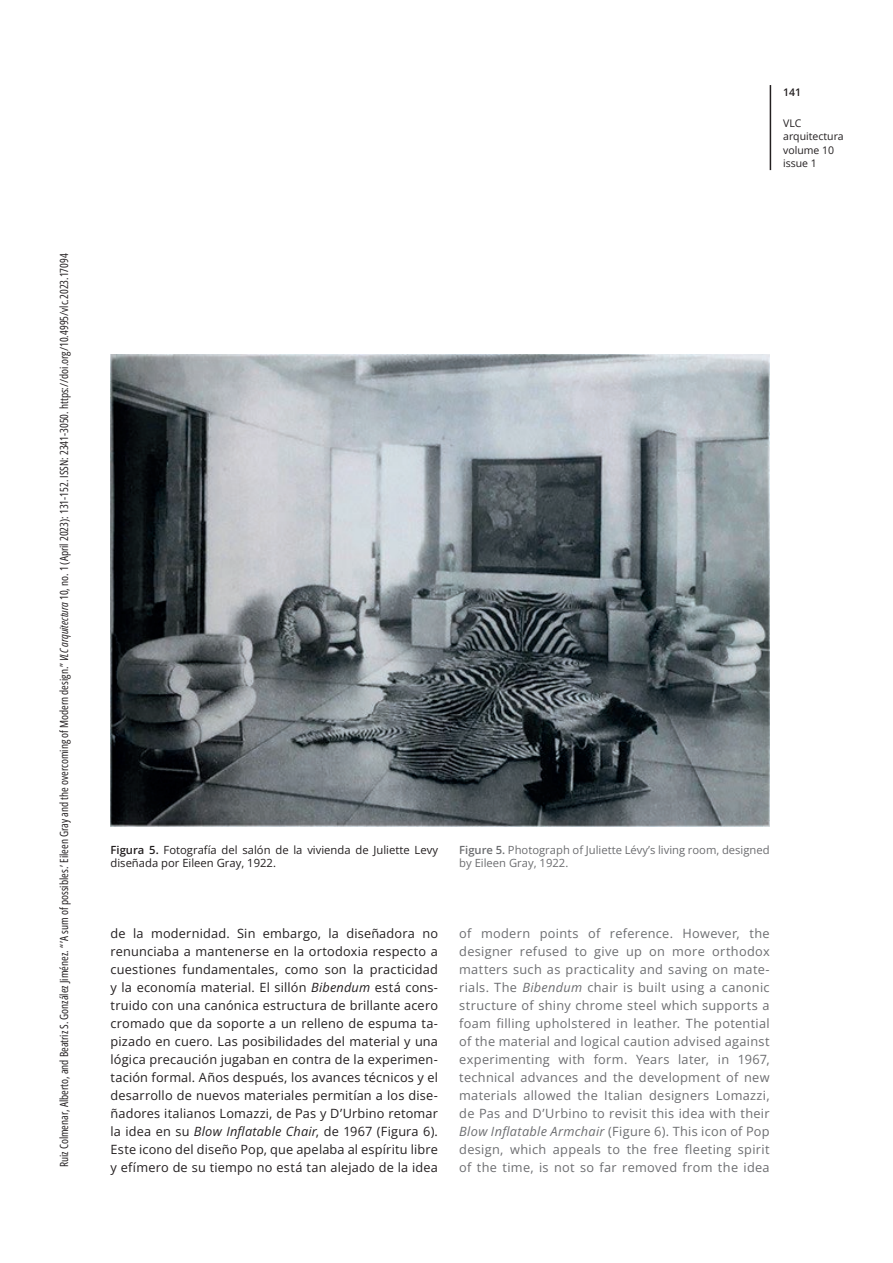
<style>
.page{position:relative;width:893px;height:1263px;background:#fff}
.page>*{position:absolute;margin:0;border:0;box-sizing:border-box;transform-origin:0 0}
.VLC_ARQ-TEXTO_GRAL_E{font:12.75px/18px "Open Sans";letter-spacing:.015em;color:#231f20;text-align:justify}
.VLC_ARQ-TEXTO_GRAL_U{font:12.75px/18px "Open Sans";letter-spacing:.025em;color:#6c6d70;text-align:justify}
.t1{font:11.25px "Open Sans Condensed";color:#231f20}
.VLC_ARQ-PIE_FOTO_ES{font:11.25px/13.5px "Open Sans";color:#231f20}
.VLC_ARQ-PIE_FOTO_uk{font:11.25px/13.5px "Open Sans";color:#6c6d70}
.t2{font:10.5px/13.5px "Open Sans";color:#231f20}
.t3{font:600 10.5px "Open Sans";color:#231f20}
.s1{font-style:italic}
.s2{font-weight:600}
</style>
<div class="page">
<hr style="left:770px;top:85px;width:1px;height:85px;background:#231f20">
<img style="left:111px;top:355px;width:659px;height:472px">
<p class="t1" style="left:56px;top:1167px;width:915px;rotate:-90deg">Ruiz Colmenar, Alberto, and Beatriz S. González Jiménez. “ ’A sum of possibles.’ Eileen Gray and the overcoming of Modern design.” <span class="s1">VLC arquitectura</span> 10, no. 1 (April 2023): 131-152. ISSN: 2341-3050. https://doi.org/10.4995/vlc.2023.17094</p>
<p class="t3" style="left:783px;top:85px;width:20px">141</p>
<p class="t2" style="left:783px;top:116px;width:62px">VLC arquitectura volume 10 issue 1</p>
<p class="VLC_ARQ-PIE_FOTO_ES" style="left:111px;top:842px;width:329px"><span class="s2">Figura 5.</span> Fotografía del salón de la vivienda de Juliette Levy diseñada por Eileen Gray, 1922.</p>
<p class="VLC_ARQ-PIE_FOTO_uk" style="left:459px;top:842px;width:312px"><span class="s2">Figure 5.</span> Photograph of Juliette Lévy’s living room, designed by Eileen Gray, 1922.</p>
<p class="VLC_ARQ-TEXTO_GRAL_E" style="left:111px;top:923px;width:329px">de la modernidad. Sin embargo, la diseñadora no renunciaba a mantenerse en la ortodoxia respecto a cuestiones fundamentales, como son la practicidad y la economía material. El sillón <span class="s1">Bibendum</span> está cons&shy;truido con una canónica estructura de brillante acero cromado que da soporte a un relleno de espuma ta&shy;pizado en cuero. Las posibilidades del material y una lógica precaución jugaban en contra de la experimen&shy;tación formal. Años después, los avances técnicos y el desarrollo de nuevos materiales permitían a los dise&shy;ñadores italianos Lomazzi, de Pas y D’Urbino retomar la idea en su <span class="s1">Blow Inflatable Chair</span>, de 1967 (Figura 6).<br>Este icono del diseño Pop, que apelaba al espíritu libre y efímero de su tiempo no está tan alejado de la idea</p>
<p class="VLC_ARQ-TEXTO_GRAL_U" style="left:459px;top:923px;width:312px">of modern points of reference. However, the designer refused to give up on more orthodox matters such as practicality and saving on mate&shy;rials. The <span class="s1">Bibendum</span> chair is built using a canonic structure of shiny chrome steel which supports a foam filling upholstered in leather. The potential of the material and logical caution advised against experimenting with form. Years later, in 1967, technical advances and the development of new materials allowed the Italian designers Lomazzi, de Pas and D’Urbino to revisit this idea with their <span class="s1">Blow Inflatable Armchair</span> (Figure 6). This icon of Pop design, which appeals to the free fleeting spirit of the time, is not so far removed from the idea</p>
</div>
